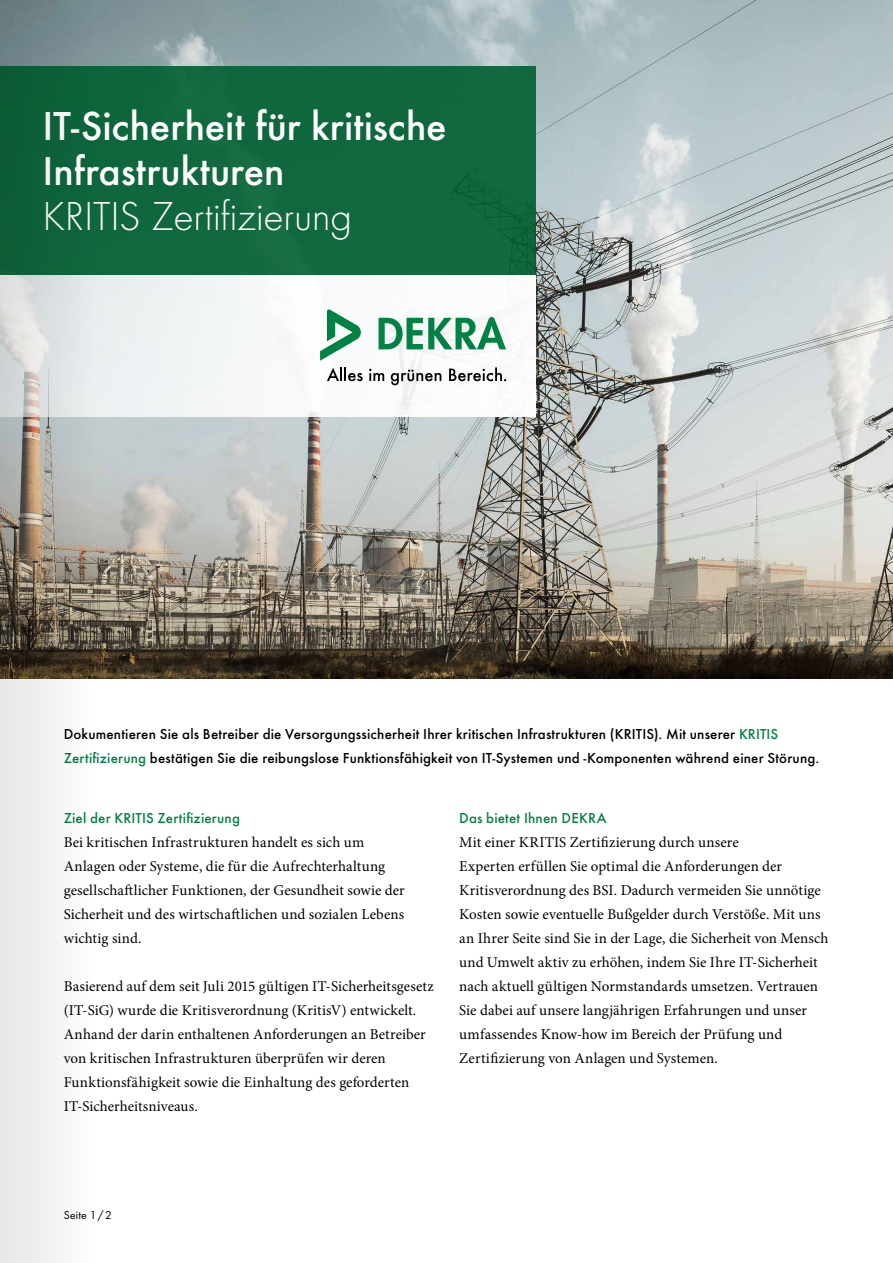
<style>
.page{position:relative;width:893px;height:1263px;background:#fff}
.page>*{position:absolute;margin:0;border:0;box-sizing:border-box;transform-origin:0 0}
.t1{font:500 42px/45px "Futura";color:#fff}
.t2{font:300 42px "Futura";letter-spacing:-.005em;color:#fff}
.t3{font:15px/24px "Minion Pro";color:#000}
.t4{font:500 15px/24px "Futura";letter-spacing:.01em;color:#000}
.t5{font:500 15px "Futura";letter-spacing:.01em;color:#008244}
.t6{font:12px "Futura Boo";letter-spacing:.015em;color:#000}
.s1{color:#008244}
</style>
<div class="page">
<img style="left:96px;top:0;width:797px;height:679px">
<div style="left:0;top:67px;width:536px;height:208px;background:#11683e"></div>
<div style="left:0;top:275px;width:536px;height:142px;background:#f7f8f9"></div>
<svg style="left:379px;top:317px;width:127px;height:32px"></svg>
<svg style="left:320px;top:309px;width:41px;height:52px"></svg>
<svg style="left:327px;top:367px;width:36px;height:14px"></svg>
<svg style="left:369px;top:369px;width:15px;height:12px"></svg>
<svg style="left:391px;top:369px;width:50px;height:16px"></svg>
<svg style="left:449px;top:367px;width:57px;height:14px"></svg>
<svg style="left:0;top:0;width:96px;height:1263px"></svg>
<h1 class="t1" style="left:43px;top:100px;width:406px">IT-Sicherheit für kritische<br>Infrastrukturen</h1>
<h1 class="t2" style="left:43px;top:189px;width:311px">KRITIS Zertifizierung</h1>
<p class="t4" style="left:64px;top:720px;width:757px">Dokumentieren Sie als Betreiber die Versorgungssicherheit Ihrer kritischen Infrastrukturen (KRITIS). Mit unserer <span class="s1">KRITIS<br>Zertifizierung</span> bestätigen Sie die reibungslose Funktionsfähigkeit von IT-Systemen und -Komponenten während einer Störung.</p>
<p class="t5" style="left:64px;top:806px;width:178px">Ziel der KRITIS Zertifizierung</p>
<p class="t3" style="left:64px;top:830px;width:343px">Bei kritischen Infrastrukturen handelt es sich um Anlagen oder Systeme, die für die Aufrechterhaltung gesellschaftlicher Funktionen, der Gesundheit sowie der Sicherheit und des wirtschaftlichen und sozialen Lebens wichtig sind.</p>
<p class="t3" style="left:64px;top:974px;width:371px">Basierend auf dem seit Juli 2015 gültigen IT-Sicherheitsgesetz (IT-SiG) wurde die Kritisverordnung (KritisV) entwickelt.<br>Anhand der darin enthaltenen Anforderungen an Betreiber von kritischen Infrastrukturen überprüfen wir deren Funktionsfähigkeit sowie die Einhaltung des geforderten IT-Sicherheitsniveaus.</p>
<p class="t5" style="left:459px;top:806px;width:149px">Das bietet Ihnen DEKRA</p>
<p class="t3" style="left:459px;top:830px;width:371px">Mit einer KRITIS Zertifizierung durch unsere<br>Experten erfüllen Sie optimal die Anforderungen der Kritisverordnung des BSI. Dadurch vermeiden Sie unnötige Kosten sowie eventuelle Bußgelder durch Verstöße. Mit uns an Ihrer Seite sind Sie in der Lage, die Sicherheit von Mensch und Umwelt aktiv zu erhöhen, indem Sie Ihre IT-Sicherheit nach aktuell gültigen Normstandards umsetzen. Vertrauen Sie dabei auf unsere langjährigen Erfahrungen und unser umfassendes Know-how im Bereich der Prüfung und Zertifizierung von Anlagen und Systemen.</p>
<p class="t6" style="left:64px;top:1206px;width:50px">Seite 1/2</p>
</div>
